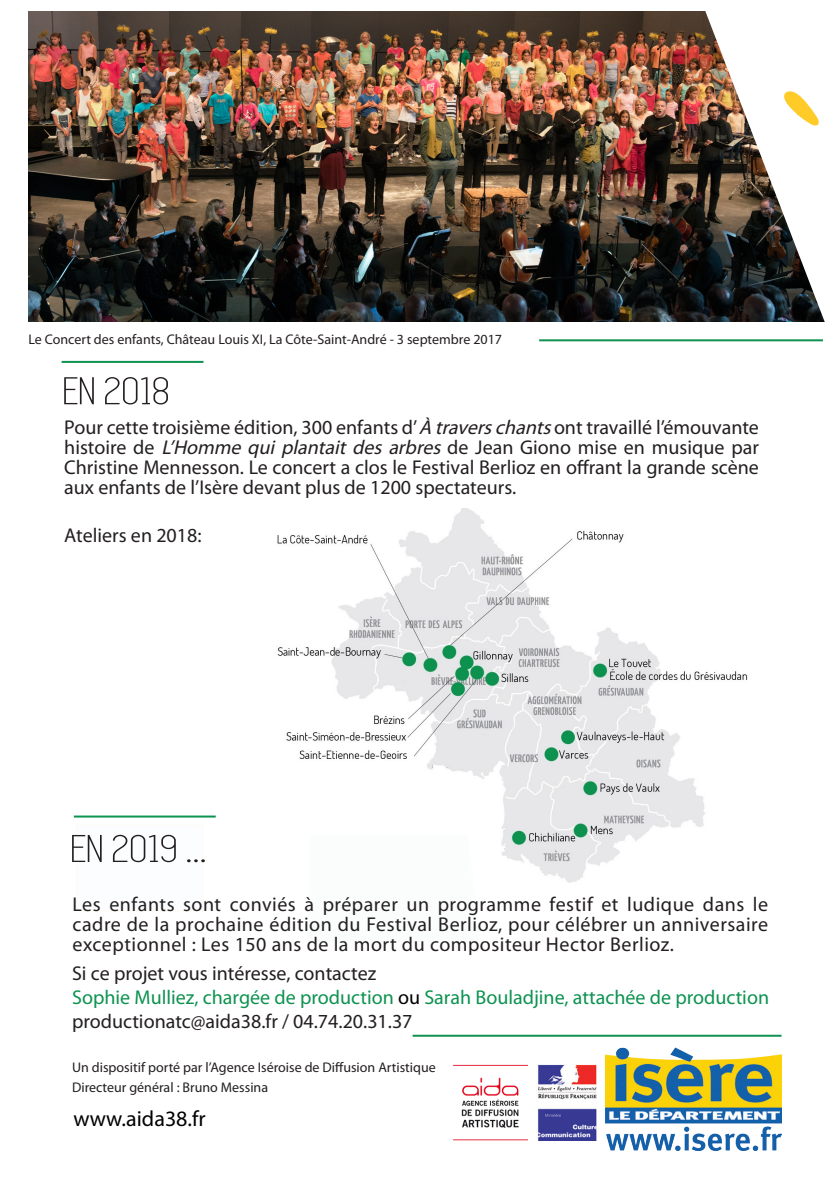
<style>
.page{position:relative;width:840px;height:1191px;background:#fff}
.page>*{position:absolute;margin:0;border:0;box-sizing:border-box;transform-origin:0 0}
.Bio{font:40px "Simplifica";color:#231f20;scale:1.25 1}
.Bio-2{font:22px "Myriad Pro";color:#000}
.t1{font:20px/20px "Myriad Pro";color:#231f20;text-align:justify}
.t2{font:20px/24px "Myriad Pro";color:#0d9250}
.t3{font:14px "Myriad Pro";color:#231f20}
.s1{font-style:italic}
.s2{color:#000}
.s3{color:#231f20}
</style>
<div class="page">
<img style="left:452px;top:1064px;width:75px;height:77px">
<img style="left:605px;top:1047px;width:176px;height:103px">
<img style="left:538px;top:1064px;width:58px;height:76px">
<img style="left:277px;top:508px;width:471px;height:375px">
<div style="left:76px;top:823px;width:127px;height:89px;background:#fbfdfe"></div>
<svg style="left:307px;top:833px;width:174px;height:50px"></svg>
<hr style="left:539px;top:339px;width:283px;height:2px;background:#0d9250">
<hr style="left:62px;top:361px;width:141px;height:2px;background:#0d9250">
<hr style="left:74px;top:815px;width:141px;height:2px;background:#0d9250">
<img style="left:28px;top:11px;width:671px;height:311px">
<img style="left:699px;top:11px;width:126px;height:311px">
<svg style="left:781px;top:88px;width:44px;height:59px"></svg>
<hr style="left:412px;top:1034px;width:369px;height:2px;background:#0d9250">
<p class="t3" style="left:28px;top:330px;width:475px">Le Concert des enfants, Château Louis XI, La Côte-Saint-André - 3 septembre 2017</p>
<p class="Bio" style="left:64px;top:370px;width:87px">EN 2018</p>
<p class="t1" style="left:64px;top:417px;width:696px">Pour cette troisième édition, 300 enfants d’ <span class="s1">À traverschants</span>ont travaillé l’émouvante histoire de <span class="s1">L’Homme qui plantait des arbres</span> de Jean Giono mise en musique par Christine Mennesson. Le concert a clos le Festival Berlioz en offrant la grande scène aux enfants de l’Isère devant plus de 1200 spectateurs.</p>
<p class="t1" style="left:64px;top:525px;width:139px">Ateliers en 2018:</p>
<p class="Bio" style="left:72px;top:828px;width:110px">EN 2019 ...</p>
<p class="t1" style="left:73px;top:894px;width:696px">Les enfants sont conviés à préparer un programme festif et ludique dans le cadre de la prochaine édition du Festival Berlioz, pour célébrer un anniversaire exceptionnel : Les 150 ans de la mort du compositeur Hector Berlioz.</p>
<p class="t1" style="left:72px;top:963px;width:305px">Si ce projet vous intéresse, contactez</p>
<p class="t2" style="left:72px;top:985px;width:698px">Sophie Mulliez, chargée de production <span class="s2">ou</span> Sarah Bouladjine, attachée de production <span class="s3">productionatc@aida38.fr / 04.74.20.31.37</span></p>
<p class="t3" style="left:72px;top:1059px;width:365px">Un dispositif porté par l’Agence Iséroise de Diffusion Artistique</p>
<p class="t3" style="left:72px;top:1079px;width:197px">Directeur général : Bruno Messina</p>
<p class="Bio-2" style="left:73px;top:1104px;width:134px">www.aida38.fr</p>
</div>
